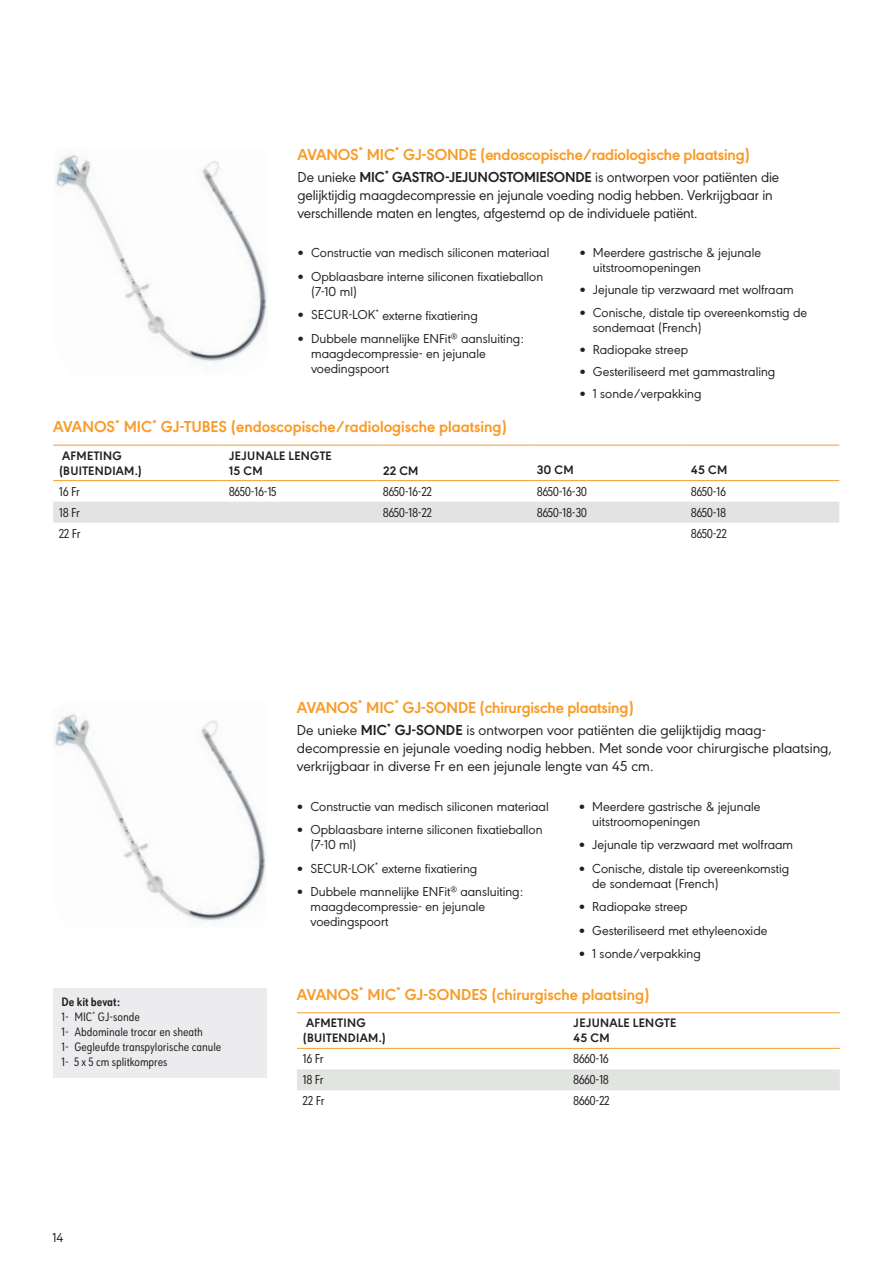
<style>
.page{position:relative;width:893px;height:1263px;background:#fff}
.page>*{position:absolute;margin:0;border:0;box-sizing:border-box;transform-origin:0 0}
.t1{font:700 16.5px "Avanos Sans";letter-spacing:-.01em;color:#f89c28}
.t2{font:15px/18px "Avanos Sans";letter-spacing:-.01em;color:#231f20}
.t3{font:13.5px/15px "Avanos Sans";color:#231f20}
.t4{font:13.5px "Avanos Sans Cond";letter-spacing:-.005em;color:#231f20}
.t5{font:12.75px/15px "Avanos Sans Cond";letter-spacing:-.005em;color:#231f20}
.t6{font:700 12.75px/15px "Avanos Sans";letter-spacing:.025em;color:#231f20}
.s1{font-weight:700}
</style>
<div class="page">
<img style="left:53px;top:714px;width:213px;height:207px">
<img style="left:55px;top:155px;width:213px;height:207px">
<div style="left:53px;top:502px;width:786px;height:21px;background:#e2e4e2"></div>
<hr style="left:53px;top:445px;width:170px;height:1px;background:#f89c28">
<hr style="left:223px;top:445px;width:154px;height:1px;background:#f89c28">
<hr style="left:377px;top:445px;width:154px;height:1px;background:#f89c28">
<hr style="left:531px;top:445px;width:154px;height:1px;background:#f89c28">
<hr style="left:685px;top:445px;width:154px;height:1px;background:#f89c28">
<hr style="left:53px;top:480px;width:170px;height:1px;background:#f89c28">
<hr style="left:223px;top:480px;width:154px;height:1px;background:#f89c28">
<hr style="left:377px;top:480px;width:154px;height:1px;background:#f89c28">
<hr style="left:531px;top:480px;width:154px;height:1px;background:#f89c28">
<hr style="left:685px;top:480px;width:154px;height:1px;background:#f89c28">
<div style="left:297px;top:1069px;width:543px;height:21px;background:#e2e4e2"></div>
<hr style="left:297px;top:1012px;width:271px;height:1px;background:#f89c28">
<hr style="left:568px;top:1012px;width:272px;height:1px;background:#f89c28">
<hr style="left:297px;top:1048px;width:271px;height:1px;background:#f89c28">
<hr style="left:568px;top:1048px;width:272px;height:1px;background:#f89c28">
<div style="left:53px;top:989px;width:214px;height:89px;background:#ececee"></div>
<p class="t1" style="left:298px;top:142px;width:454px">AVANOS<sup>*</sup> MIC<sup>*</sup> GJ-SONDE (endoscopische/radiologische plaatsing)</p>
<p class="t2" style="left:298px;top:167px;width:483px">De unieke <span class="s1">MIC</span><sup>*</sup> <span class="s1">GASTRO-JEJUNOSTOMIESONDE</span> is ontworpen voor patiënten die gelijktijdig maagdecompressie en jejunale voeding nodig hebben. Verkrijgbaar in verschillende maten en lengtes, afgestemd op de individuele patiënt.</p>
<p class="t3" style="left:298px;top:244px;width:253px">• Constructie van medisch siliconen materiaal</p>
<p class="t3" style="left:311px;top:268px;width:234px;text-indent:-14px">• Opblaasbare interne siliconen fixatieballon (7-10 ml)</p>
<p class="t3" style="left:298px;top:306px;width:182px">• SECUR-LOK<sup>*</sup> externe fixatiering</p>
<p class="t3" style="left:311px;top:330px;width:214px;text-indent:-14px">• Dubbele mannelijke ENFit<sup>®</sup> aansluiting: maagdecompressie- en jejunale voedingspoort</p>
<p class="t3" style="left:593px;top:244px;width:170px;text-indent:-14px">• Meerdere gastrische &amp; jejunale uitstroomopeningen</p>
<p class="t3" style="left:579px;top:281px;width:216px">• Jejunale tip verzwaard met wolfraam</p>
<p class="t3" style="left:593px;top:303px;width:216px;text-indent:-14px">• Conische, distale tip overeenkomstig de sondemaat (French)</p>
<p class="t3" style="left:579px;top:340px;width:110px">• Radiopake streep</p>
<p class="t3" style="left:579px;top:362px;width:197px">• Gesteriliseerd met gammastraling</p>
<p class="t3" style="left:579px;top:384px;width:124px">• 1 sonde/verpakking</p>
<p class="t1" style="left:53px;top:414px;width:456px">AVANOS<sup>*</sup> MIC<sup>*</sup> GJ-TUBES (endoscopische/radiologische plaatsing)</p>
<p class="t6" style="left:59px;top:447px;width:84px">AFMETING (BUITENDIAM.)</p>
<p class="t6" style="left:229px;top:447px;width:104px">JEJUNALE LENGTE<br>15 CM</p>
<p class="t6" style="left:383px;top:462px;width:37px">22 CM</p>
<p class="t6" style="left:537px;top:461px;width:38px">30 CM</p>
<p class="t6" style="left:691px;top:461px;width:38px">45 CM</p>
<p class="t4" style="left:59px;top:482px;width:22px">16 Fr</p>
<p class="t4" style="left:229px;top:482px;width:49px">8650-16-15</p>
<p class="t4" style="left:383px;top:482px;width:50px">8650-16-22</p>
<p class="t4" style="left:537px;top:482px;width:51px">8650-16-30</p>
<p class="t4" style="left:691px;top:482px;width:36px">8650-16</p>
<p class="t4" style="left:59px;top:503px;width:22px">18 Fr</p>
<p class="t4" style="left:383px;top:503px;width:50px">8650-18-22</p>
<p class="t4" style="left:537px;top:503px;width:51px">8650-18-30</p>
<p class="t4" style="left:691px;top:503px;width:36px">8650-18</p>
<p class="t4" style="left:59px;top:524px;width:23px">22 Fr</p>
<p class="t4" style="left:691px;top:524px;width:37px">8650-22</p>
<p class="t5" style="left:62px;top:994px;width:161px"><span class="s1">De kit bevat:<br></span>1- MIC<sup>*</sup> GJ-sonde<br>1- Abdominale trocar en sheath<br>1- Gegleufde transpylorische canule<br>1- 5 x 5 cm splitkompres</p>
<p class="t3" style="left:52px;top:1229px;width:13px">14</p>
<p class="t1" style="left:297px;top:695px;width:338px">AVANOS<sup>*</sup> MIC<sup>*</sup> GJ-SONDE (chirurgische plaatsing)</p>
<p class="t2" style="left:297px;top:720px;width:536px">De unieke <span class="s1">MIC</span><sup>*</sup> <span class="s1">GJ-SONDE</span> is ontworpen voor patiënten die gelijktijdig maag&shy;decompressie en jejunale voeding nodig hebben. Met sonde voor chirurgische plaatsing, verkrijgbaar in diverse Fr en een jejunale lengte van 45 cm.</p>
<p class="t3" style="left:297px;top:798px;width:253px">• Constructie van medisch siliconen materiaal</p>
<p class="t3" style="left:310px;top:821px;width:234px;text-indent:-14px">• Opblaasbare interne siliconen fixatieballon (7-10 ml)</p>
<p class="t3" style="left:297px;top:860px;width:182px">• SECUR-LOK<sup>*</sup> externe fixatiering</p>
<p class="t3" style="left:310px;top:883px;width:214px;text-indent:-14px">• Dubbele mannelijke ENFit<sup>®</sup> aansluiting: maagdecompressie- en jejunale voedingspoort</p>
<p class="t3" style="left:592px;top:798px;width:170px;text-indent:-14px">• Meerdere gastrische &amp; jejunale uitstroomopeningen</p>
<p class="t3" style="left:579px;top:836px;width:216px">• Jejunale tip verzwaard met wolfraam</p>
<p class="t3" style="left:592px;top:860px;width:198px;text-indent:-14px">• Conische, distale tip overeenkomstig de sondemaat (French)</p>
<p class="t3" style="left:579px;top:898px;width:110px">• Radiopake streep</p>
<p class="t3" style="left:579px;top:922px;width:190px">• Gesteriliseerd met ethyleenoxide</p>
<p class="t3" style="left:579px;top:945px;width:124px">• 1 sonde/verpakking</p>
<p class="t1" style="left:297px;top:982px;width:354px">AVANOS<sup>*</sup> MIC<sup>*</sup> GJ-SONDES (chirurgische plaatsing)</p>
<p class="t6" style="left:303px;top:1015px;width:84px">AFMETING (BUITENDIAM.)</p>
<p class="t6" style="left:574px;top:1015px;width:104px">JEJUNALE LENGTE<br>45 CM</p>
<p class="t4" style="left:303px;top:1050px;width:22px">16 Fr</p>
<p class="t4" style="left:574px;top:1050px;width:37px">8660-16</p>
<p class="t4" style="left:303px;top:1071px;width:22px">18 Fr</p>
<p class="t4" style="left:574px;top:1071px;width:37px">8660-18</p>
<p class="t4" style="left:303px;top:1092px;width:23px">22 Fr</p>
<p class="t4" style="left:574px;top:1092px;width:37px">8660-22</p>
</div>
